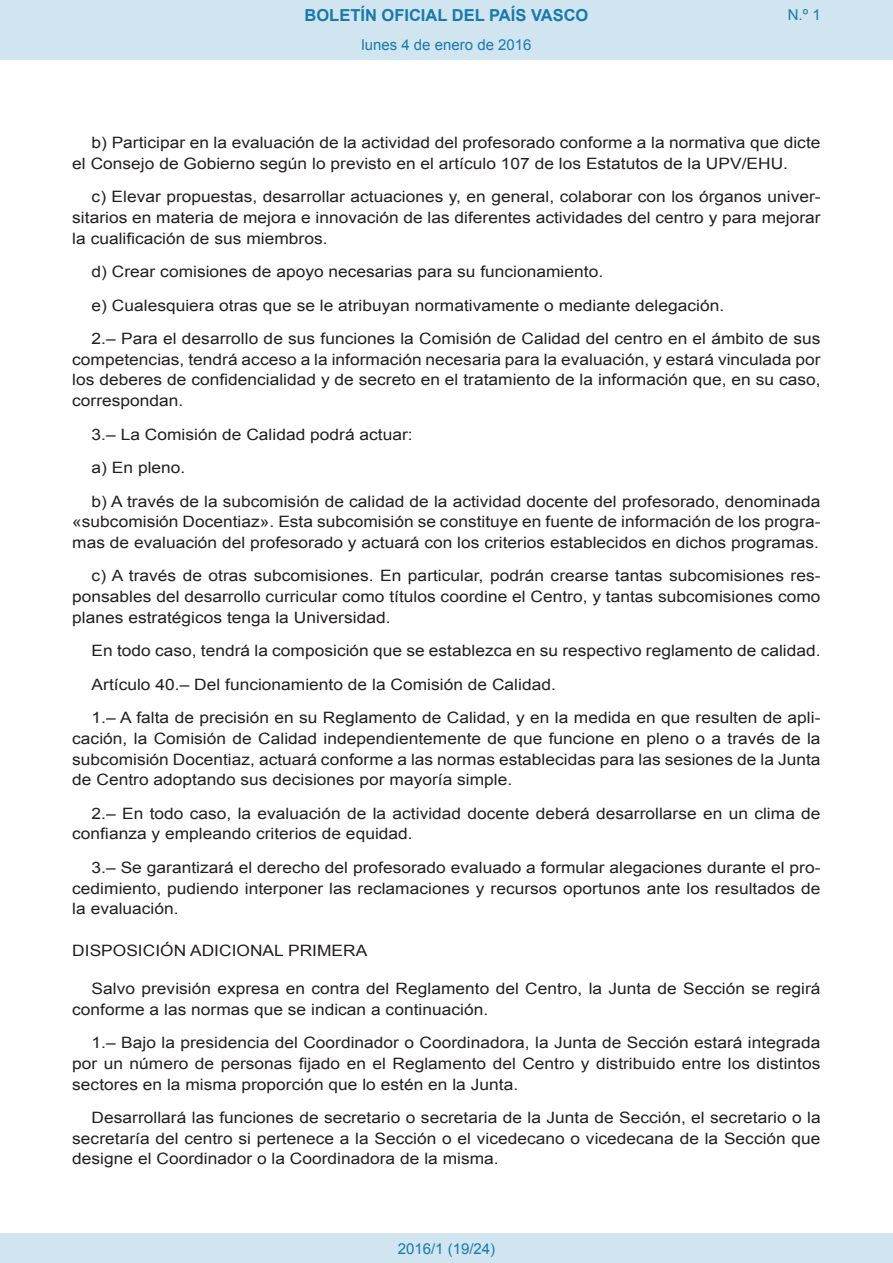
<style>
.page{position:relative;width:893px;height:1263px;background:#fff}
.page>*{position:absolute;margin:0;border:0;box-sizing:border-box;transform-origin:0 0}
.t1{font:700 16.5px "Arial";color:#1879ad}
.BOPVDetalle{font:15.6px/20.7px "Arial";color:#231f20;text-align:justify;scale:1.11 1}
.BOPVDisposicion{font:15.6px "Arial";color:#231f20;scale:1.11 1}
.Paginacion_Centro{font:15px "Arial";color:#1879ad}
</style>
<div class="page">
<div style="left:0;top:0;width:893px;height:60px;background:#d0e5f0"></div>
<div style="left:0;top:1233px;width:893px;height:30px;background:#d0e5f0"></div>
<p class="t1" style="left:305px;top:4px;width:285px">BOLETÍN OFICIAL DEL PAÍS VASCO</p>
<p class="Paginacion_Centro" style="left:361px;top:35px;width:172px">lunes 4 de enero de 2016</p>
<p class="Paginacion_Centro" style="left:788px;top:5px;width:34px">N.º 1</p>
<p class="BOPVDetalle" style="left:72px;top:132px;width:675px;text-indent:19px">b) Participar en la evaluación de la actividad del profesorado conforme a la normativa que dicte el Consejo de Gobierno según lo previsto en el artículo 107 de los Estatutos de la UPV/EHU.</p>
<p class="BOPVDetalle" style="left:72px;top:187px;width:676px;text-indent:19px">c) Elevar propuestas, desarrollar actuaciones y, en general, colaborar con los órganos univer&shy;sitarios en materia de mejora e innovación de las diferentes actividades del centro y para mejorar la cualificación de sus miembros.</p>
<p class="BOPVDetalle" style="left:92px;top:261px;width:462px">d) Crear comisiones de apoyo necesarias para su funcionamiento.</p>
<p class="BOPVDetalle" style="left:92px;top:295px;width:571px">e) Cualesquiera otras que se le atribuyan normativamente o mediante delegación.</p>
<p class="BOPVDetalle" style="left:72px;top:328px;width:676px;text-indent:19px">2.– Para el desarrollo de sus funciones la Comisión de Calidad del centro en el ámbito de sus competencias, tendrá acceso a la información necesaria para la evaluación, y estará vinculada por los deberes de confidencialidad y de secreto en el tratamiento de la información que, en su caso, correspondan.</p>
<p class="BOPVDetalle" style="left:92px;top:424px;width:291px">3.– La Comisión de Calidad podrá actuar:</p>
<p class="BOPVDetalle" style="left:92px;top:457px;width:86px">a) En pleno.</p>
<p class="BOPVDetalle" style="left:72px;top:491px;width:676px;text-indent:19px">b) A través de la subcomisión de calidad de la actividad docente del profesorado, denominada «subcomisión Docentiaz». Esta subcomisión se constituye en fuente de información de los progra&shy;mas de evaluación del profesorado y actuará con los criterios establecidos en dichos programas.</p>
<p class="BOPVDetalle" style="left:72px;top:566px;width:676px;text-indent:19px">c) A través de otras subcomisiones. En particular, podrán crearse tantas subcomisiones res&shy;ponsables del desarrollo curricular como títulos coordine el Centro, y tantas subcomisiones como planes estratégicos tenga la Universidad.</p>
<p class="BOPVDetalle" style="left:92px;top:641px;width:658px">En todo caso, tendrá la composición que se establezca en su respectivo reglamento de calidad.</p>
<p class="BOPVDetalle" style="left:92px;top:674px;width:420px">Artículo 40.– Del funcionamiento de la Comisión de Calidad.</p>
<p class="BOPVDetalle" style="left:72px;top:707px;width:676px;text-indent:19px">1.– A falta de precisión en su Reglamento de Calidad, y en la medida en que resulten de apli&shy;cación, la Comisión de Calidad independientemente de que funcione en pleno o a través de la subcomisión Docentiaz, actuará conforme a las normas establecidas para las sesiones de la Junta de Centro adoptando sus decisiones por mayoría simple.</p>
<p class="BOPVDetalle" style="left:72px;top:803px;width:676px;text-indent:19px">2.– En todo caso, la evaluación de la actividad docente deberá desarrollarse en un clima de confianza y empleando criterios de equidad.</p>
<p class="BOPVDetalle" style="left:72px;top:857px;width:676px;text-indent:19px">3.– Se garantizará el derecho del profesorado evaluado a formular alegaciones durante el pro&shy;cedimiento, pudiendo interponer las reclamaciones y recursos oportunos ante los resultados de la evaluación.</p>
<p class="BOPVDisposicion" style="left:72px;top:940px;width:267px">DISPOSICIÓN ADICIONAL PRIMERA</p>
<p class="BOPVDetalle" style="left:72px;top:978px;width:676px;text-indent:19px">Salvo previsión expresa en contra del Reglamento del Centro, la Junta de Sección se regirá conforme a las normas que se indican a continuación.</p>
<p class="BOPVDetalle" style="left:72px;top:1032px;width:675px;text-indent:19px">1.– Bajo la presidencia del Coordinador o Coordinadora, la Junta de Sección estará integrada por un número de personas fijado en el Reglamento del Centro y distribuido entre los distintos sectores en la misma proporción que lo estén en la Junta.</p>
<p class="BOPVDetalle" style="left:72px;top:1107px;width:676px;text-indent:19px">Desarrollará las funciones de secretario o secretaria de la Junta de Sección, el secretario o la secretaría del centro si pertenece a la Sección o el vicedecano o vicedecana de la Sección que designe el Coordinador o la Coordinadora de la misma.</p>
<p class="Paginacion_Centro" style="left:398px;top:1238px;width:99px">2016/1 (19/24)</p>
</div>
